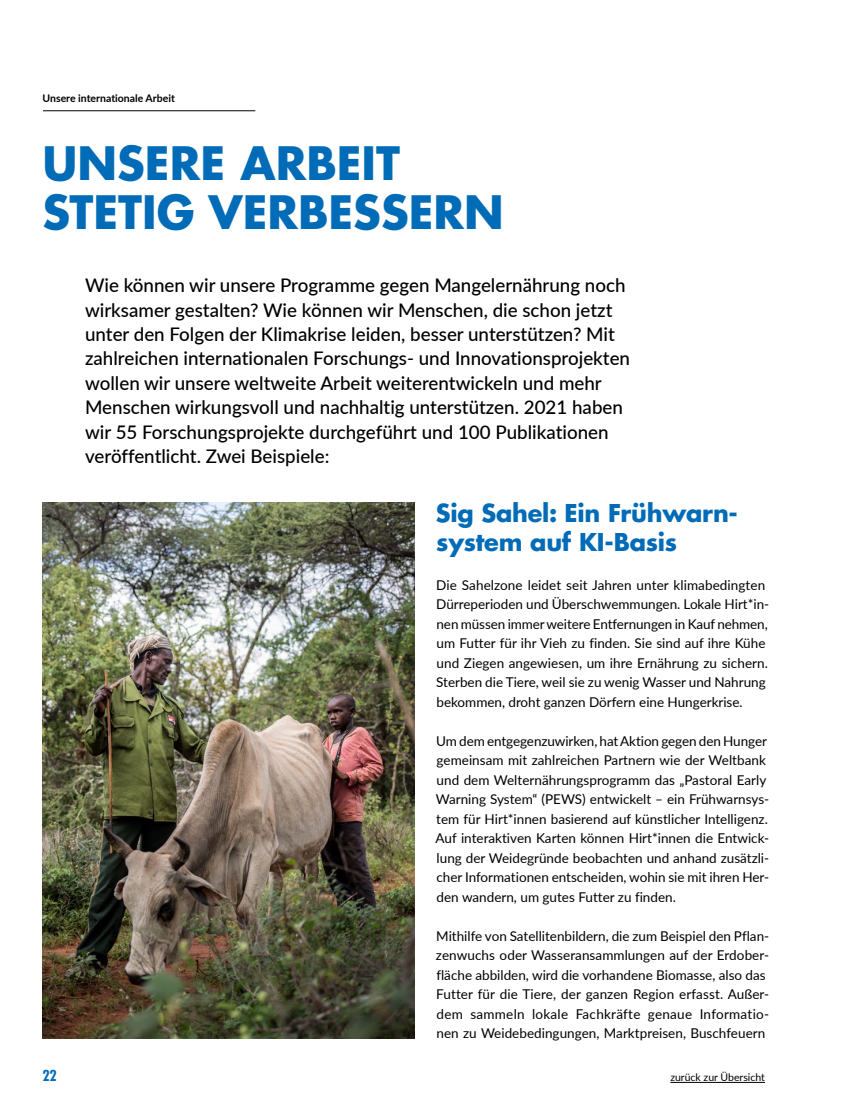
<style>
.page{position:relative;width:851px;height:1106px;background:#fff}
.page>*{position:absolute;margin:0;border:0;box-sizing:border-box;transform-origin:0 0}
.t1{font:700 45px/48.8px "Futura LT Pro";color:#006bb6}
.t2{font:700 24px/29.2px "Futura LT Pro";letter-spacing:-.01em;color:#006bb6}
.t3{font:500 18.75px/24.3px "Lato";color:#000}
.t4{font:700 condensed 15px "Futura LT Pro";color:#006bb6}
.t5{font:13.5px/19.5px "Lato";color:#000}
.t6{font:700 10.5px "Lato";color:#000}
.t7{font:10.5px "Lato";color:#000}
</style>
<div class="page">
<img style="left:43px;top:502px;width:372px;height:536px">
<hr style="left:43px;top:110px;width:212px;height:1px;background:#000">
<hr style="left:670px;top:1082px;width:95px;height:1px;background:#000">
<p class="t6" style="left:43px;top:90px;width:134px">Unsere internationale Arbeit</p>
<h1 class="t1" style="left:43px;top:137px;width:462px">UNSERE ARBEIT<br>STETIG VERBESSERN</h1>
<p class="t3" style="left:85px;top:272px;width:546px">Wie können wir unsere Programme gegen Mangelernährung noch wirksamer gestalten? Wie können wir Menschen, die schon jetzt unter den Folgen der Klimakrise leiden, besser unterstützen? Mit zahlreichen internationalen Forschungs- und Innovationsprojekten wollen wir unsere weltweite Arbeit weiterentwickeln und mehr Menschen wirkungsvoll und nachhaltig unterstützen. 2021 haben wir 55 Forschungsprojekte durchgeführt und 100 Publikationen veröffentlicht. Zwei Beispiele:</p>
<h2 class="t2" style="left:436px;top:497px;width:303px">Sig Sahel: Ein Frühwarn&shy;system auf KI-Basis</h2>
<p class="t5" style="left:436px;top:574px;width:334px">Die Sahelzone leidet seit Jahren unter klimabedingten Dürreperioden und Überschwemmungen. Lokale Hirt*in&shy;nen müssen immer weitere Entfernungen in Kauf nehmen, um Futter für ihr Vieh zu finden. Sie sind auf ihre Kühe und Ziegen angewiesen, um ihre Ernährung zu sichern.<br>Sterben die Tiere, weil sie zu wenig Wasser und Nahrung bekommen, droht ganzen Dörfern eine Hungerkrise.</p>
<p class="t5" style="left:435px;top:730px;width:335px">Um dem entgegenzuwirken, hat Aktion gegen den Hunger gemeinsam mit zahlreichen Partnern wie der Weltbank und dem Welternährungsprogramm das „Pastoral Early Warning System“ (PEWS) entwickelt – ein Frühwarnsys&shy;tem für Hirt*innen basierend auf künstlicher Intelligenz.<br>Auf interaktiven Karten können Hirt*innen die Entwick&shy;lung der Weidegründe beobachten und anhand zusätzli&shy;cher Informationen entscheiden, wohin sie mit ihren Her&shy;den wandern, um gutes Futter zu finden.</p>
<p class="t5" style="left:436px;top:925px;width:335px">Mithilfe von Satellitenbildern, die zum Beispiel den Pflan&shy;zenwuchs oder Wasseransammlungen auf der Erdober&shy;fläche abbilden, wird die vorhandene Biomasse, also das Futter für die Tiere, der ganzen Region erfasst. Außer&shy;dem sammeln lokale Fachkräfte genaue Informatio&shy;nen zu Weidebedingungen, Marktpreisen, Buschfeuern</p>
<p class="t4" style="left:43px;top:1065px;width:16px">22</p>
<p class="t7" style="left:670px;top:1069px;width:96px">zurück zur Übersicht</p>
</div>
